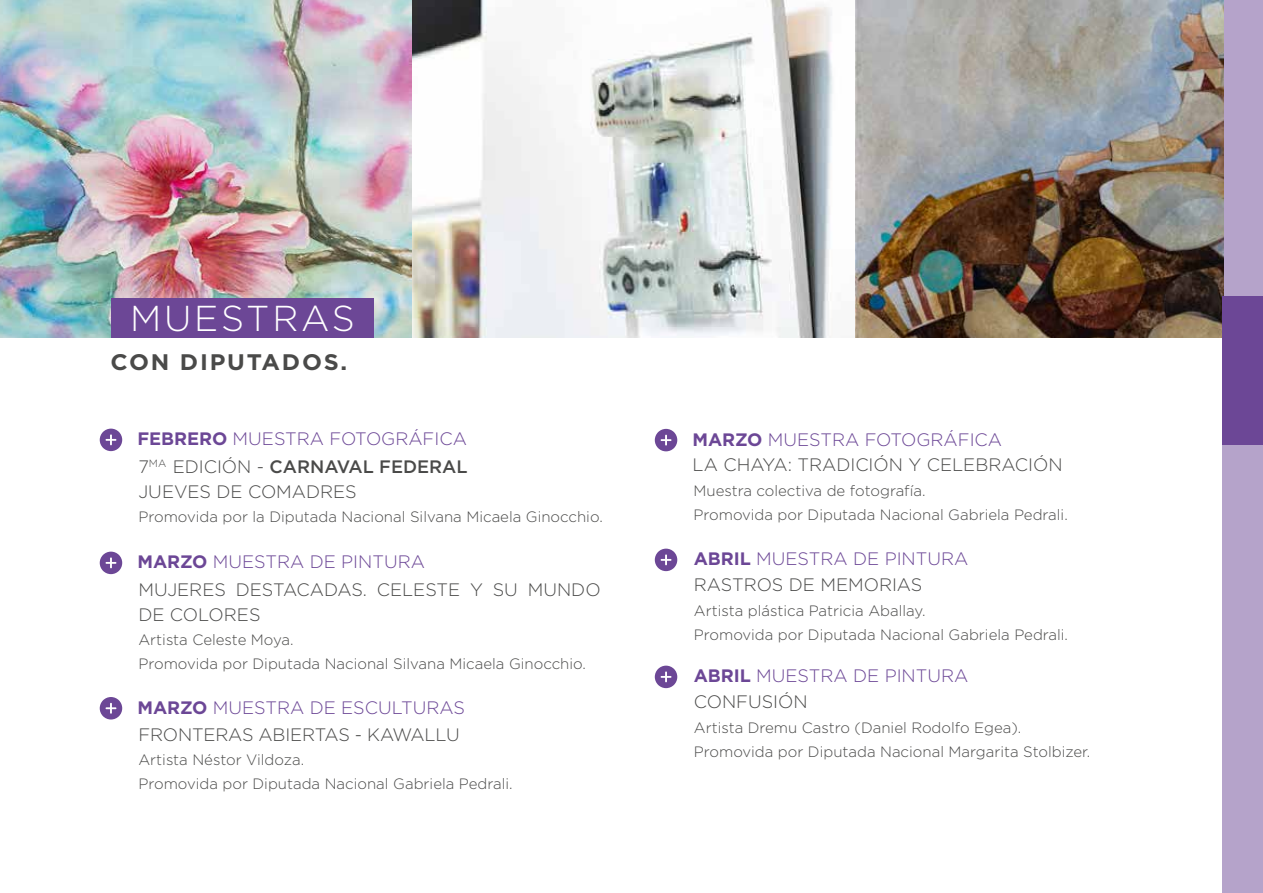
<style>
.page{position:relative;width:1263px;height:893px;background:#fff}
.page>*{position:absolute;margin:0;border:0;box-sizing:border-box;transform-origin:0 0}
.t1{font:300 36px "Gotham";letter-spacing:.075em;color:#fff}
.t2{font:700 22.5px "Gotham";letter-spacing:.075em;color:#4a4a49;scale:1.04 1}
.t3{font:300 18px/25.5px "Gotham";color:#4a4a49}
.t4{font:300 18px/25.5px "Gotham";color:#6c4796}
.t5{font:300 15px/24px "Gotham";color:#4a4a49}
.s1{font-weight:700}
.s2{font-weight:500}
.s3{font-weight:700;color:#6c4796}
.s4{color:#6c4796}
.s5{color:#4a4a49}
</style>
<div class="page">
<div style="left:1222px;top:0;width:41px;height:893px;background:#b5a3ca"></div>
<img style="left:412px;top:0;width:811px;height:337px">
<img style="left:0;top:0;width:412px;height:337px">
<svg style="left:655px;top:549px;width:22px;height:22px"></svg>
<svg style="left:655px;top:666px;width:22px;height:22px"></svg>
<svg style="left:100px;top:552px;width:22px;height:22px"></svg>
<svg style="left:100px;top:697px;width:22px;height:22px"></svg>
<svg style="left:655px;top:429px;width:22px;height:22px"></svg>
<div style="left:112px;top:298px;width:262px;height:39px;background:#6c4796"></div>
<svg style="left:100px;top:429px;width:22px;height:22px"></svg>
<div style="left:1222px;top:296px;width:41px;height:149px;background:#6c4796"></div>
<h1 class="t1" style="left:130px;top:295px;width:226px">MUESTRAS</h1>
<h2 class="t2" style="left:110px;top:347px;width:229px">CON DIPUTADOS.</h2>
<p class="t4" style="left:138px;top:426px;width:331px"><span class="s1">FEBRERO</span> MUESTRA FOTOGRÁFICA</p>
<p class="t3" style="left:138px;top:453px;width:331px">7<sup>MA</sup> EDICIÓN - <span class="s2">CARNAVAL FEDERAL<br></span>JUEVES DE COMADRES</p>
<p class="t5" style="left:138px;top:504px;width:466px">Promovida por la Diputada Nacional Silvana Micaela Ginocchio.</p>
<p class="t4" style="left:138px;top:549px;width:289px"><span class="s1">MARZO</span> MUESTRA DE PINTURA</p>
<p class="t3" style="left:138px;top:576px;width:464px">MUJERES DESTACADAS. CELESTE Y SU MUNDO<br>DE COLORES</p>
<p class="t5" style="left:138px;top:627px;width:449px">Artista Celeste Moya.<br>Promovida por Diputada Nacional Silvana Micaela Ginocchio.</p>
<p class="t4" style="left:138px;top:694px;width:329px"><span class="s1">MARZO</span> MUESTRA DE ESCULTURAS</p>
<p class="t5" style="left:138px;top:747px;width:376px">Artista Néstor Vildoza.<br>Promovida por Diputada Nacional Gabriela Pedrali.</p>
<p class="t3" style="left:138px;top:721px;width:323px">FRONTERAS ABIERTAS - KAWALLU</p>
<p class="t3" style="left:693px;top:426px;width:371px"><span class="s3">MARZO</span> <span class="s4">MUESTRA FOTOGRÁFICA<br></span>LA CHAYA: TRADICIÓN Y CELEBRACIÓN</p>
<p class="t5" style="left:693px;top:478px;width:376px">Muestra colectiva de fotografía.<br>Promovida por Diputada Nacional Gabriela Pedrali.</p>
<p class="t3" style="left:694px;top:546px;width:276px"><span class="s3">ABRIL</span> <span class="s4">MUESTRA DE PINTURA<br></span>RASTROS DE MEMORIAS</p>
<p class="t5" style="left:694px;top:598px;width:376px">Artista plástica Patricia Aballay.<br>Promovida por Diputada Nacional Gabriela Pedrali.</p>
<p class="t4" style="left:694px;top:663px;width:276px"><span class="s1">ABRIL</span> MUESTRA DE PINTURA<br><span class="s5">CONFUSIÓN</span></p>
<p class="t5" style="left:694px;top:715px;width:398px">Artista Dremu Castro (Daniel Rodolfo Egea).<br>Promovida por Diputada Nacional Margarita Stolbizer.</p>
</div>
